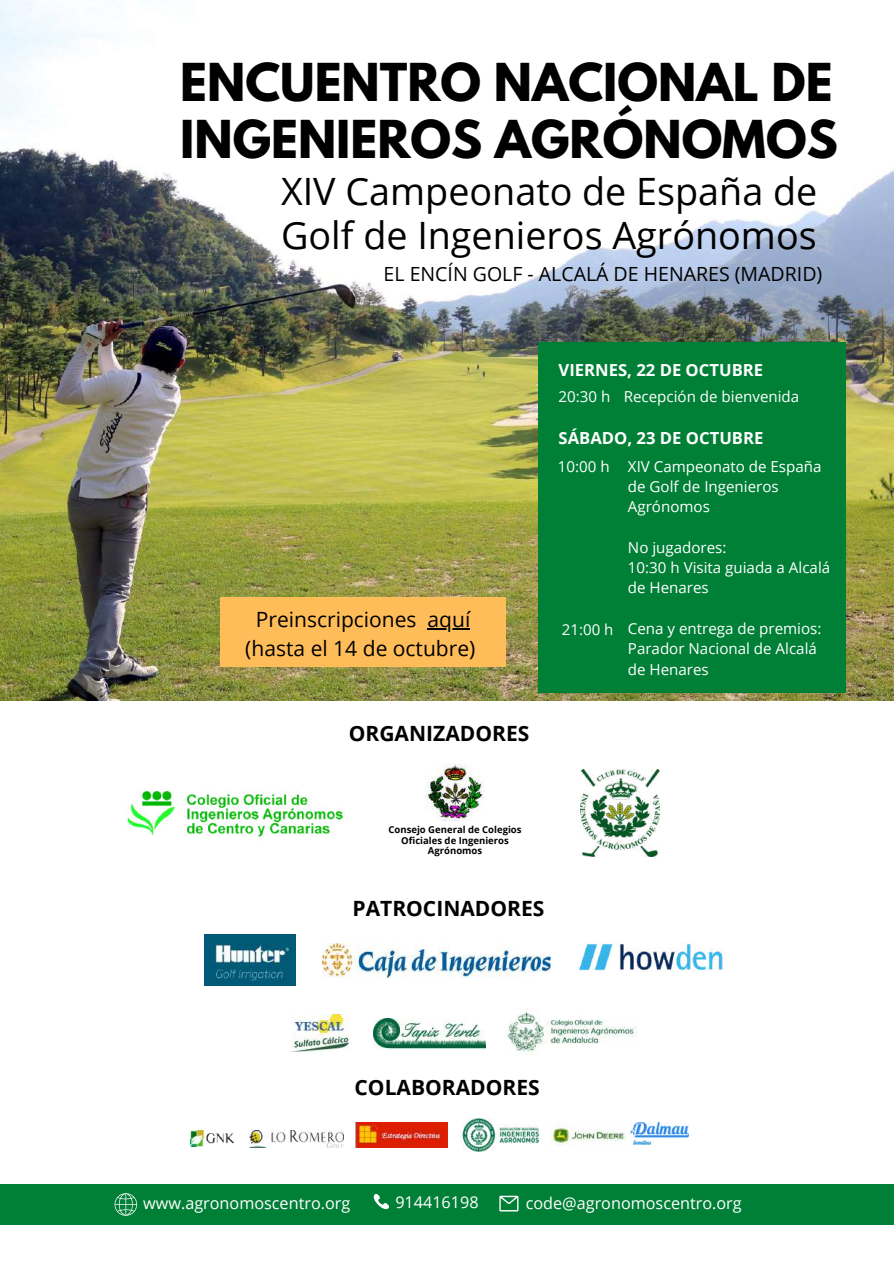
<style>
.page{position:relative;width:894px;height:1264px;background:#fff}
.page>*{position:absolute;margin:0;border:0;box-sizing:border-box;transform-origin:0 0}
.t1{font:700 46.35px/57.4px "League Spartan";color:#000}
.t2{font:37.65px/44px "Open Sans";color:#000}
.t3{font:21px/29.2px "Open Sans";color:#000;text-align:center}
.t4{font:700 21px "Open Sans";color:#000}
.t5{font:19.5px "Open Sans";color:#000}
.t6{font:700 16.65px "Open Sans";color:#fff}
.t7{font:16.2px "Open Sans";color:#fff}
.t8{font:15.15px/20.2px "Open Sans";color:#fff}
.t9{font:15px "Open Sans";color:#fff}
.t10{font:700 9.45px/10.4px "Open Sans";color:#000;text-align:center}
</style>
<div class="page">
<img style="left:0;top:0;width:893px;height:700px">
<div style="left:538px;top:342px;width:308px;height:350px;background:#008037"></div>
<div style="left:0;top:1183px;width:893px;height:41px;background:#008037"></div>
<svg style="left:373px;top:1194px;width:16px;height:16px"></svg>
<svg style="left:499px;top:1195px;width:19px;height:16px"></svg>
<svg style="left:114px;top:1193px;width:23px;height:22px"></svg>
<img style="left:190px;top:1130px;width:43px;height:16px">
<img style="left:322px;top:943px;width:228px;height:34px">
<img style="left:580px;top:769px;width:79px;height:87px">
<img style="left:204px;top:934px;width:91px;height:51px">
<img style="left:249px;top:1130px;width:94px;height:17px">
<div style="left:221px;top:597px;width:284px;height:70px;background:#ffbd59"></div>
<hr style="left:427px;top:628px;width:43px;height:1px;background:#000">
<img style="left:425px;top:764px;width:59px;height:56px">
<img style="left:579px;top:943px;width:144px;height:29px">
<img style="left:127px;top:791px;width:218px;height:47px">
<img style="left:355px;top:1122px;width:92px;height:25px">
<img style="left:462px;top:1118px;width:76px;height:33px">
<img style="left:291px;top:1014px;width:57px;height:37px">
<img style="left:550px;top:1123px;width:76px;height:23px">
<img style="left:507px;top:1008px;width:130px;height:44px">
<img style="left:630px;top:1122px;width:57px;height:22px">
<img style="left:373px;top:1018px;width:112px;height:32px">
<h1 class="t1" style="left:180px;top:59px;width:658px">ENCUENTRO NACIONAL DE<br>INGENIEROS AGRÓNOMOS</h1>
<h2 class="t2" style="left:281px;top:168px;width:537px">XIV Campeonato de España de<br>Golf de Ingenieros Agrónomos</h2>
<p class="t5" style="left:383px;top:260px;width:440px">EL ENCÍN GOLF - ALCALÁ DE HENARES (MADRID)</p>
<h3 class="t3" style="left:245px;top:604px;width:231px">Preinscripciones aquí (hasta el 14 de octubre)</h3>
<h3 class="t4" style="left:349px;top:719px;width:182px">ORGANIZADORES</h3>
<p class="t6" style="left:558px;top:358px;width:206px">VIERNES, 22 DE OCTUBRE</p>
<p class="t8" style="left:623px;top:386px;width:177px">Recepción de bienvenida</p>
<p class="t6" style="left:558px;top:426px;width:206px">SÁBADO, 23 DE OCTUBRE</p>
<p class="t8" style="left:627px;top:456px;width:195px">XIV Campeonato de España de Golf de Ingenieros<br>Agrónomos</p>
<p class="t8" style="left:627px;top:537px;width:204px">No jugadores:<br>10:30 h Visita guiada a Alcalá de Henares</p>
<p class="t8" style="left:627px;top:618px;width:195px">Cena y entrega de premios:<br>Parador Nacional de Alcalá de Henares</p>
<p class="t8" style="left:558px;top:386px;width:53px">20:30 h</p>
<p class="t8" style="left:557px;top:456px;width:53px">10:00 h</p>
<p class="t9" style="left:562px;top:619px;width:53px">21:00 h</p>
<p class="t10" style="left:388px;top:824px;width:135px">Consejo General de Colegios<br>Oficiales de Ingenieros<br>Agrónomos</p>
<h3 class="t4" style="left:352px;top:893px;width:193px">PATROCINADORES</h3>
<h3 class="t4" style="left:354px;top:1072px;width:187px">COLABORADORES</h3>
<p class="t7" style="left:143px;top:1191px;width:208px">www.agronomoscentro.org</p>
<p class="t7" style="left:395px;top:1190px;width:85px">914416198</p>
<p class="t7" style="left:525px;top:1191px;width:217px">code@agronomoscentro.org</p>
</div>
